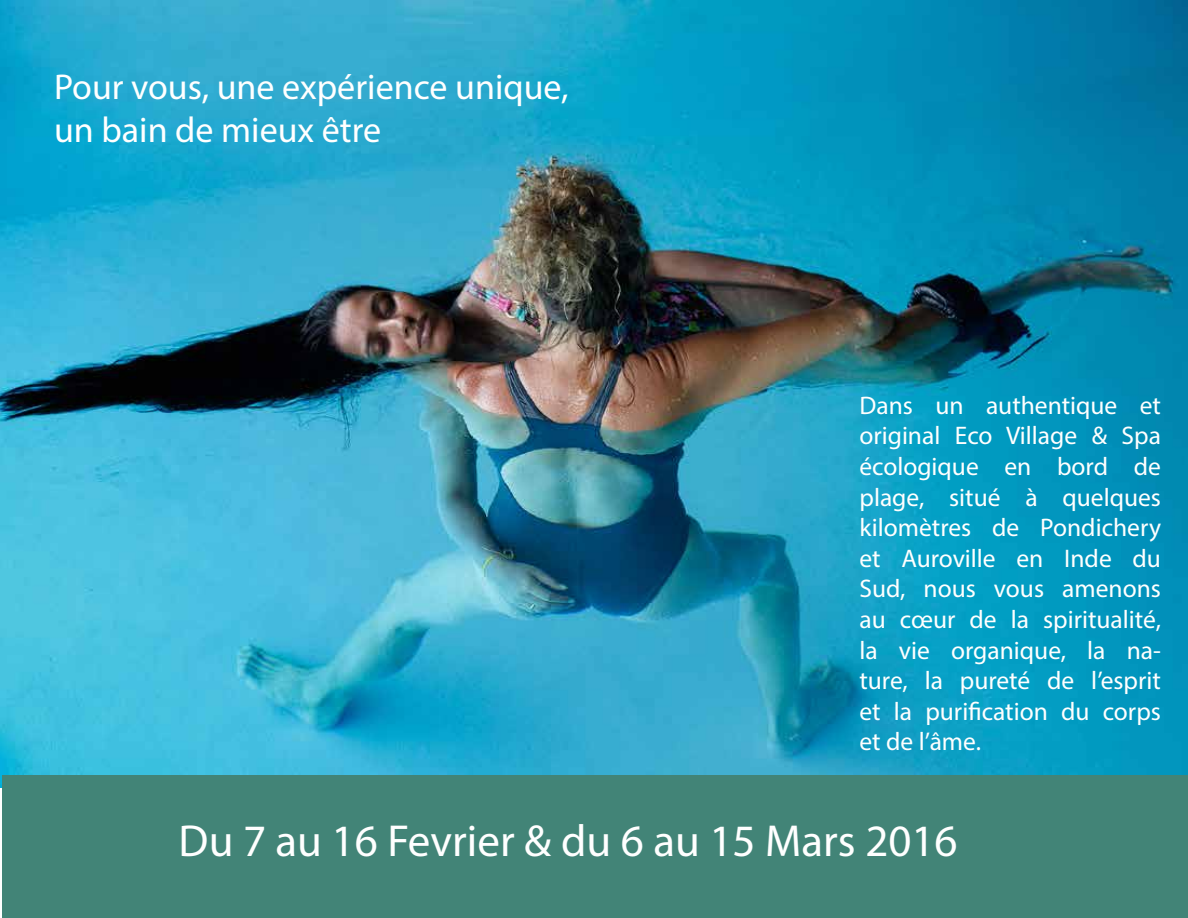
<style>
.page{position:relative;width:1188px;height:918px;background:#fff}
.page>*{position:absolute;margin:0;border:0;box-sizing:border-box;transform-origin:0 0}
.t1{font:45px "Myriad Pro";color:#fff}
.t2{font:36px/43.2px "Myriad Pro";color:#fff}
.t3{font:25.5px/30.6px "Myriad Pro";color:#fff;text-align:justify}
</style>
<div class="page">
<img style="left:0;top:0;width:1188px;height:787px">
<div style="left:2px;top:776px;width:1186px;height:142px;background:#428477"></div>
<h2 class="t2" style="left:54px;top:65px;width:516px">Pour vous, une expérience unique, un bain de mieux être</h2>
<p class="t3" style="left:860px;top:390px;width:303px">Dans un authentique et original Eco Village &amp; Spa écologique en bord de plage, situé à quelques kilomètres de Pondichery et Auroville en Inde du Sud, nous vous amenons au cœur de la spiritualité, la vie organique, la na&shy;ture, la pureté de l’esprit et la purification du corps et de l’âme.</p>
<h1 class="t1" style="left:179px;top:813px;width:781px">Du 7 au 16 Fevrier &amp; du 6 au 15 Mars 2016</h1>
</div>
